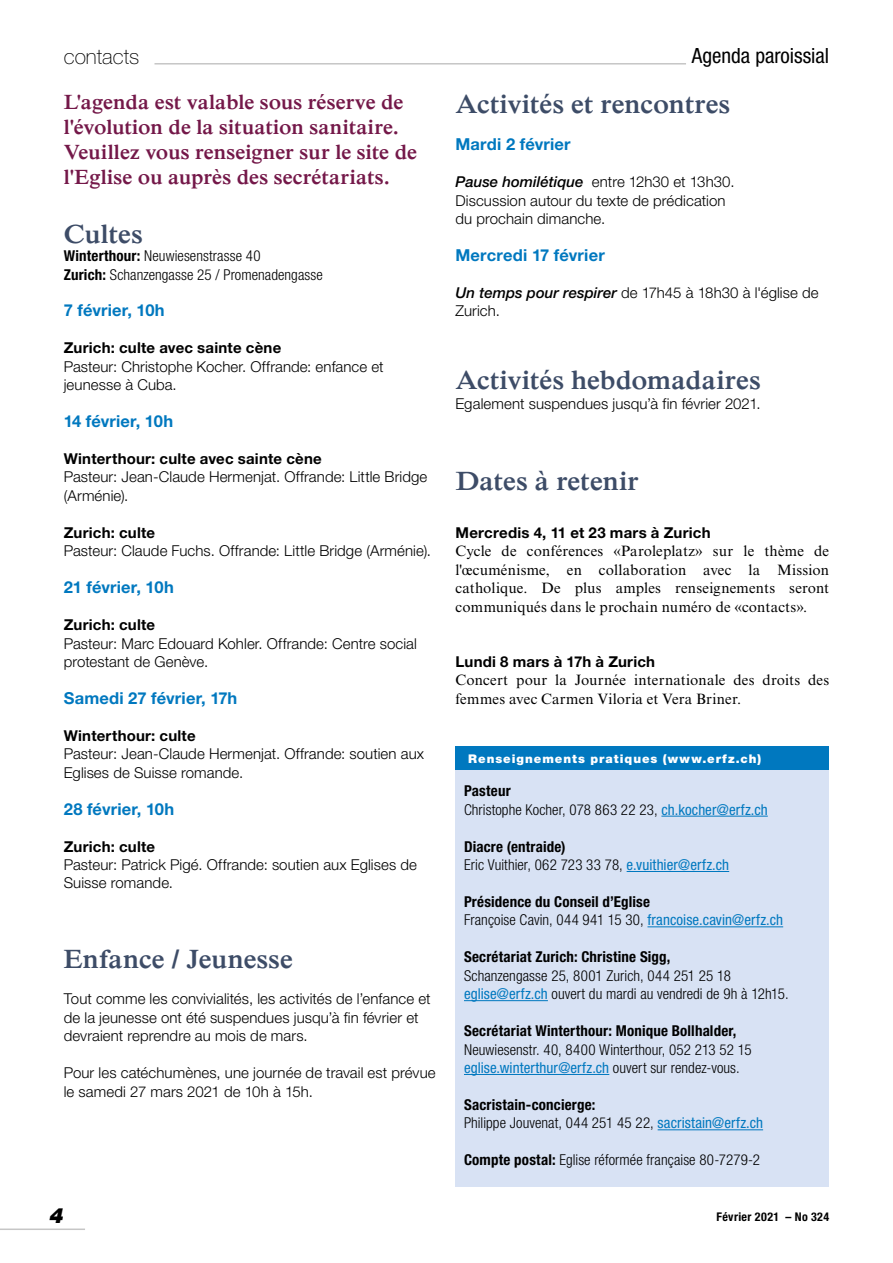
<style>
.page{position:relative;width:893px;height:1263px;background:#fff}
.page>*{position:absolute;margin:0;border:0;box-sizing:border-box;transform-origin:0 0}
.t1{font:600 27px "Times NRMT Pro";color:#3d4c67}
.t2{font:600 21px/25.2px "Times NRMT Pro";color:#741849}
.t3{font:condensed 21px "Helvetica Neue LT Pro";color:#000}
.t4{font:100 21px "Helvetica Neue LT Pro";color:#000}
.t5{font:italic 900 21px "Helvetica Neue LT Pro";color:#000}
.t6{font:700 16.5px "Helvetica Neue LT Pro";letter-spacing:.01em;color:#0078bf}
.t7{font:300 15px/18.5px "Helvetica Neue LT Pro";letter-spacing:.005em;color:#000}
.t8{font:300 condensed 15px/18.5px "Helvetica Neue LT Pro";letter-spacing:.005em;color:#000}
.t9{font:15px/18.5px "Times NRMT Pro";letter-spacing:.01em;color:#000;text-align:justify}
.t10{font:700 15px "Helvetica Neue LT Pro";letter-spacing:.015em;color:#000}
.t11{font:700 condensed 15px/18.5px "Helvetica Neue LT Pro";letter-spacing:.01em;color:#000}
.t12{font:900 12px "Helvetica Neue LT Pro";letter-spacing:.08em;color:#fff}
.t13{font:700 condensed 12px "Helvetica Neue LT Pro";letter-spacing:.03em;color:#000}
.s1{font-weight:700}
.s2{font-weight:500;font-style:italic}
.s3{font-weight:400;color:#0078bf}
.s4{font-weight:300}
</style>
<div class="page">
<hr style="left:0;top:1228px;width:85px;height:2px;background:#c6c6c6">
<hr style="left:154px;top:63px;width:532px;height:2px;background:#c6c6c6">
<div style="left:455px;top:766px;width:374px;height:420px;background:#d8e2f4"></div>
<hr style="left:661px;top:816px;width:107px;height:1px;background:#0078bf">
<hr style="left:627px;top:871px;width:102px;height:1px;background:#0078bf">
<hr style="left:647px;top:926px;width:136px;height:1px;background:#0078bf">
<hr style="left:464px;top:1000px;width:84px;height:1px;background:#0078bf">
<hr style="left:464px;top:1074px;width:145px;height:1px;background:#0078bf">
<hr style="left:658px;top:1129px;width:105px;height:1px;background:#0078bf">
<div style="left:455px;top:746px;width:374px;height:24px;background:#0078bf"></div>
<h2 class="t4" style="left:64px;top:44px;width:77px">contacts</h2>
<h2 class="t2" style="left:64px;top:90px;width:355px">L'agenda est valable sous réserve de l'évolution de la situation sanitaire.<br>Veuillez vous renseigner sur le site de l'Eglise ou auprès des secrétariats.</h2>
<h1 class="t1" style="left:64px;top:218px;width:80px">Cultes</h1>
<p class="t8" style="left:64px;top:246px;width:261px"><span class="s1">Winterthour:</span> Neuwiesenstrasse 40<br><span class="s1">Zurich:</span> Schanzengasse 25 / Promenadengasse</p>
<p class="t6" style="left:64px;top:300px;width:102px">7 février, 10h</p>
<p class="t10" style="left:64px;top:338px;width:219px">Zurich: culte avec sainte cène</p>
<p class="t7" style="left:64px;top:357px;width:321px">Pasteur: Christophe Kocher. Offrande: enfance et jeunesse à Cuba.</p>
<p class="t6" style="left:64px;top:411px;width:111px">14 février, 10h</p>
<p class="t10" style="left:64px;top:449px;width:259px">Winterthour: culte avec sainte cène</p>
<p class="t7" style="left:64px;top:468px;width:365px">Pasteur: Jean-Claude Hermenjat. Offrande: Little Bridge (Arménie).</p>
<p class="t10" style="left:64px;top:523px;width:93px">Zurich: culte</p>
<p class="t7" style="left:64px;top:541px;width:369px">Pasteur: Claude Fuchs. Offrande: Little Bridge (Arménie).</p>
<p class="t6" style="left:64px;top:577px;width:112px">21 février, 10h</p>
<p class="t10" style="left:64px;top:615px;width:93px">Zurich: culte</p>
<p class="t7" style="left:64px;top:634px;width:355px">Pasteur: Marc Edouard Kohler. Offrande: Centre social protestant de Genève.</p>
<p class="t6" style="left:64px;top:688px;width:175px">Samedi 27 février, 17h</p>
<p class="t10" style="left:64px;top:726px;width:133px">Winterthour: culte</p>
<p class="t7" style="left:64px;top:744px;width:362px">Pasteur: Jean-Claude Hermenjat. Offrande: soutien aux<br>Eglises de Suisse romande.</p>
<p class="t6" style="left:64px;top:798px;width:112px">28 février, 10h</p>
<p class="t10" style="left:64px;top:837px;width:93px">Zurich: culte</p>
<p class="t7" style="left:64px;top:855px;width:355px">Pasteur: Patrick Pigé. Offrande: soutien aux Eglises de<br>Suisse romande.</p>
<h1 class="t1" style="left:64px;top:943px;width:230px">Enfance / Jeunesse</h1>
<p class="t7" style="left:64px;top:989px;width:368px">Tout comme les convivialités, les activités de l’enfance et de la jeunesse ont été suspendues jusqu’à fin février et devraient reprendre au mois de mars.</p>
<p class="t7" style="left:64px;top:1063px;width:373px">Pour les catéchumènes, une journée de travail est prévue le samedi 27 mars 2021 de 10h à 15h.</p>
<h2 class="t3" style="left:692px;top:43px;width:139px">Agenda paroissial</h2>
<h1 class="t1" style="left:455px;top:88px;width:276px">Activités et rencontres</h1>
<p class="t6" style="left:455px;top:134px;width:117px">Mardi 2 février</p>
<p class="t7" style="left:455px;top:172px;width:280px"><span class="s2">Pause homilétique</span> entre 12h30 et 13h30.<br>Discussion autour du texte de prédication du prochain dimanche.</p>
<p class="t6" style="left:455px;top:245px;width:151px">Mercredi 17 février</p>
<p class="t7" style="left:455px;top:283px;width:365px"><span class="s2">Un temps pour respirer</span> de 17h45 à 18h30 à l'église de<br>Zurich.</p>
<h1 class="t1" style="left:455px;top:364px;width:307px">Activités hebdomadaires</h1>
<p class="t7" style="left:455px;top:394px;width:307px">Egalement suspendues jusqu’à fin février 2021.</p>
<h1 class="t1" style="left:455px;top:465px;width:185px">Dates à retenir</h1>
<p class="t10" style="left:455px;top:523px;width:257px">Mercredis 4, 11 et 23 mars à Zurich</p>
<p class="t9" style="left:455px;top:543px;width:375px">Cycle de conférences «Paroleplatz» sur le thème de l'œcuménisme, en collaboration avec la Mission catholique. De plus amples renseignements seront communiqués dans le prochain numéro de «contacts».</p>
<p class="t10" style="left:455px;top:652px;width:201px">Lundi 8 mars à 17h à Zurich</p>
<p class="t9" style="left:455px;top:672px;width:375px">Concert pour la Journée internationale des droits des femmes avec Carmen Viloria et Vera Briner.</p>
<p class="t12" style="left:468px;top:751px;width:295px">Renseignements pratiques (www.erfz.ch)</p>
<p class="t8" style="left:464px;top:782px;width:305px"><span class="s1">Pasteur<br></span>Christophe Kocher, 078 863 22 23, <span class="s3">ch.kocher@erfz.ch</span></p>
<p class="t8" style="left:464px;top:837px;width:267px"><span class="s1">Diacre (entraide)<br></span>Eric Vuithier, 062 723 33 78, <span class="s3">e.vuithier@erfz.ch</span></p>
<p class="t11" style="left:464px;top:892px;width:321px">Présidence du Conseil d’Eglise<br><span class="s4">Françoise Cavin, 044 941 15 30,</span> <span class="s3">francoise.cavin@erfz.ch</span></p>
<p class="t11" style="left:464px;top:948px;width:208px">Secrétariat Zurich: Christine Sigg,</p>
<p class="t8" style="left:464px;top:966px;width:326px">Schanzengasse 25, 8001 Zurich, 044 251 25 18 <span class="s3">eglise@erfz.ch</span> ouvert du mardi au vendredi de 9h à 12h15.</p>
<p class="t11" style="left:464px;top:1021px;width:274px">Secrétariat Winterthour: Monique Bollhalder,</p>
<p class="t8" style="left:464px;top:1040px;width:289px">Neuwiesenstr. 40, 8400 Winterthour, 052 213 52 15 <span class="s3">eglise.winterthur@erfz.ch</span> ouvert sur rendez-vous.</p>
<p class="t8" style="left:464px;top:1095px;width:301px"><span class="s1">Sacristain-concierge:<br></span>Philippe Jouvenat, 044 251 45 22, <span class="s3">sacristain@erfz.ch</span></p>
<p class="t8" style="left:464px;top:1151px;width:298px"><span class="s1">Compte postal:</span> Eglise réformée française 80-7279-2</p>
<h2 class="t5" style="left:50px;top:1202px;width:16px">4</h2>
<p class="t13" style="left:716px;top:1209px;width:114px">Février 2021 – No 324</p>
</div>
